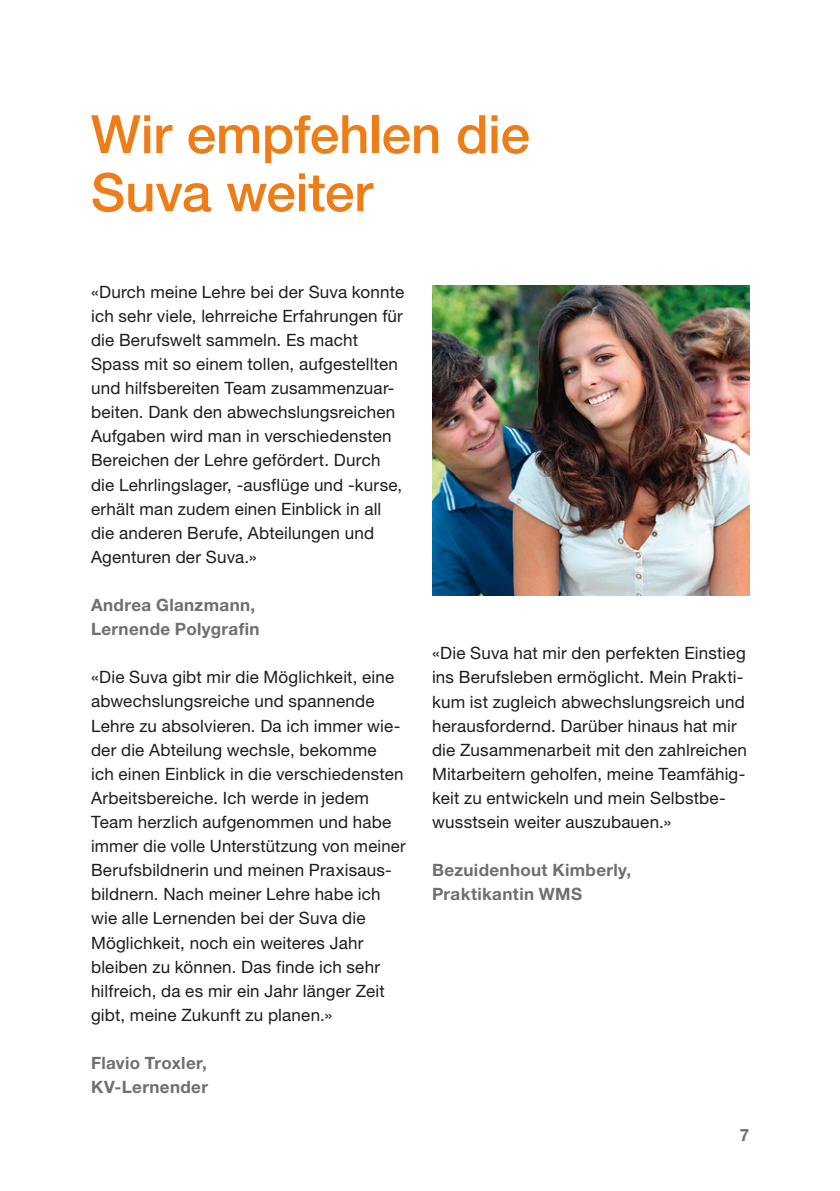
<style>
.page{position:relative;width:840px;height:1191px;background:#fff}
.page>*{position:absolute;margin:0;border:0;box-sizing:border-box;transform-origin:0 0}
.t1{font:500 53px/58px "Helvetica Neue LT Std";letter-spacing:-.005em;color:#ef7d17}
.t2{font:17px/24px "Helvetica Neue LT Std";letter-spacing:.01em;color:#1d1d1b}
.t3{font:700 17px/24px "Helvetica Neue LT Std";letter-spacing:.02em;color:#706f6f}
</style>
<div class="page">
<img style="left:432px;top:285px;width:316px;height:310px">
<h1 class="t1" style="left:91px;top:105px;width:440px">Wir empfehlen die<br>Suva weiter</h1>
<p class="t2" style="left:91px;top:279px;width:314px">«Durch meine Lehre bei der Suva konnte ich sehr viele, lehrreiche Erfahrungen für die Berufswelt sammeln. Es macht Spass mit so einem tollen, aufgestellten und hilfsbereiten Team zusammenzuar&shy;beiten. Dank den abwechslungsreichen Aufgaben wird man in verschiedensten Bereichen der Lehre gefördert. Durch die Lehrlingslager, -ausflüge und -kurse, erhält man zudem einen Einblick in all die anderen Berufe, Abteilungen und Agenturen der Suva.»</p>
<p class="t3" style="left:91px;top:592px;width:170px">Andrea Glanzmann,<br>Lernende Polygrafin</p>
<p class="t2" style="left:91px;top:665px;width:316px">«Die Suva gibt mir die Möglichkeit, eine abwechslungsreiche und spannende Lehre zu absolvieren. Da ich immer wie&shy;der die Abteilung wechsle, bekomme<br>ich einen Einblick in die verschiedensten Arbeitsbereiche. Ich werde in jedem Team herzlich aufgenommen und habe immer die volle Unterstützung von meiner Berufsbildnerin und meinen Praxisaus&shy;bildnern. Nach meiner Lehre habe ich wie alle Lernenden bei der Suva die Möglichkeit, noch ein weiteres Jahr bleiben zu können. Das finde ich sehr hilfreich, da es mir ein Jahr länger Zeit gibt, meine Zukunft zu planen.»</p>
<p class="t3" style="left:91px;top:1050px;width:118px">Flavio Troxler,<br>KV-Lernender</p>
<p class="t2" style="left:432px;top:641px;width:316px">«Die Suva hat mir den perfekten Einstieg ins Berufsleben ermöglicht. Mein Prakti&shy;kum ist zugleich abwechslungsreich und herausfordernd. Darüber hinaus hat mir die Zusammenarbeit mit den zahlreichen Mitarbeitern geholfen, meine Teamfähig&shy;keit zu entwickeln und mein Selbstbe&shy;wusstsein weiter auszubauen.»</p>
<p class="t3" style="left:432px;top:857px;width:201px">Bezuidenhout Kimberly,<br>Praktikantin WMS</p>
<p class="t3" style="left:739px;top:1123px;width:11px">7</p>
</div>
